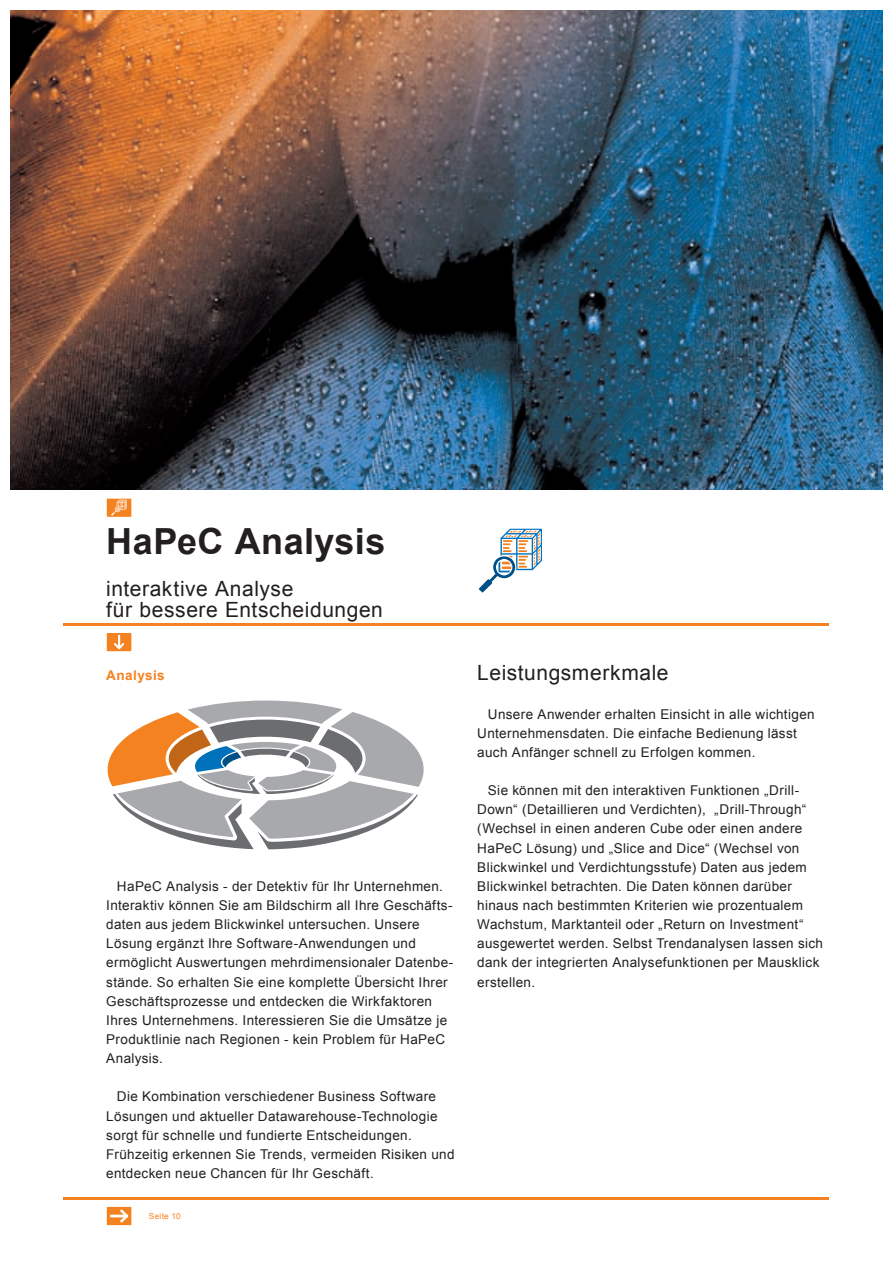
<style>
.page{position:relative;width:893px;height:1263px;background:#fff}
.page>*{position:absolute;margin:0;border:0;box-sizing:border-box;transform-origin:0 0}
.t1{font:700 36px "Arial";letter-spacing:.01em;color:#231f20}
.t2{font:21px/21px "Arial";letter-spacing:.025em;color:#231f20}
.t3{font:13.5px/19.2px "Arial";letter-spacing:.025em;color:#231f20}
.t4{font:700 13.5px "Arial";letter-spacing:.035em;color:#f58220}
.t5{font:8.25px "Arial";letter-spacing:.04em;color:#f58220}
</style>
<div class="page">
<hr style="left:64px;top:1197px;width:765px;height:2px;background:#f58220">
<div style="left:107px;top:499px;width:24px;height:18px;background:#f58220"></div>
<svg style="left:111px;top:500px;width:16px;height:16px"></svg>
<div style="left:107px;top:1207px;width:24px;height:18px;background:#f58220"></div>
<svg style="left:109px;top:1209px;width:19px;height:13px"></svg>
<div style="left:107px;top:633px;width:24px;height:18px;background:#f58220"></div>
<svg style="left:114px;top:634px;width:10px;height:15px"></svg>
<hr style="left:64px;top:623px;width:765px;height:2px;background:#f58220">
<img style="left:11px;top:11px;width:871px;height:478px">
<svg style="left:479px;top:529px;width:63px;height:64px"></svg>
<svg style="left:108px;top:700px;width:316px;height:149px"></svg>
<h1 class="t1" style="left:106px;top:517px;width:281px">HaPeC Analysis</h1>
<h2 class="t2" style="left:106px;top:578px;width:278px">interaktive Analyse<br>für bessere Entscheidungen</h2>
<p class="t4" style="left:106px;top:667px;width:60px">Analysis</p>
<p class="t3" style="left:106px;top:877px;width:349px;text-indent:11px">HaPeC Analysis - der Detektiv für Ihr Unternehmen.<br>Interaktiv können Sie am Bildschirm all Ihre Geschäfts&shy;daten aus jedem Blickwinkel untersuchen. Unsere Lösung ergänzt Ihre Software-Anwendungen und ermöglicht Auswertungen mehrdimensionaler Datenbe&shy;stände. So erhalten Sie eine komplette Übersicht Ihrer Geschäftsprozesse und entdecken die Wirkfaktoren Ihres Unternehmens. Interessieren Sie die Umsätze je Produktlinie nach Regionen - kein Problem für HaPeC Analysis.</p>
<p class="t3" style="left:106px;top:1087px;width:350px;text-indent:11px">Die Kombination verschiedener Business Software Lösungen und aktueller Datawarehouse-Technologie sorgt für schnelle und fundierte Entscheidungen.<br>Frühzeitig erkennen Sie Trends, vermeiden Risiken und entdecken neue Chancen für Ihr Geschäft.</p>
<p class="t5" style="left:149px;top:1211px;width:33px">Seite 10</p>
<h2 class="t2" style="left:477px;top:663px;width:193px">Leistungsmerkmale</h2>
<p class="t3" style="left:477px;top:704px;width:339px;text-indent:11px">Unsere Anwender erhalten Einsicht in alle wichtigen<br>Unternehmensdaten. Die einfache Bedienung lässt auch Anfänger schnell zu Erfolgen kommen.</p>
<p class="t3" style="left:477px;top:781px;width:347px;text-indent:11px">Sie können mit den interaktiven Funktionen „Drill-Down“ (Detaillieren und Verdichten), „Drill-Through“ (Wechsel in einen anderen Cube oder einen andere HaPeC Lösung) und „Slice and Dice“ (Wechsel von Blickwinkel und Verdichtungsstufe) Daten aus jedem Blickwinkel betrachten. Die Daten können darüber hinaus nach bestimmten Kriterien wie prozentualem Wachstum, Marktanteil oder „Return on Investment“ ausgewertet werden. Selbst Trendanalysen lassen sich dank der integrierten Analysefunktionen per Mausklick erstellen.</p>
</div>
